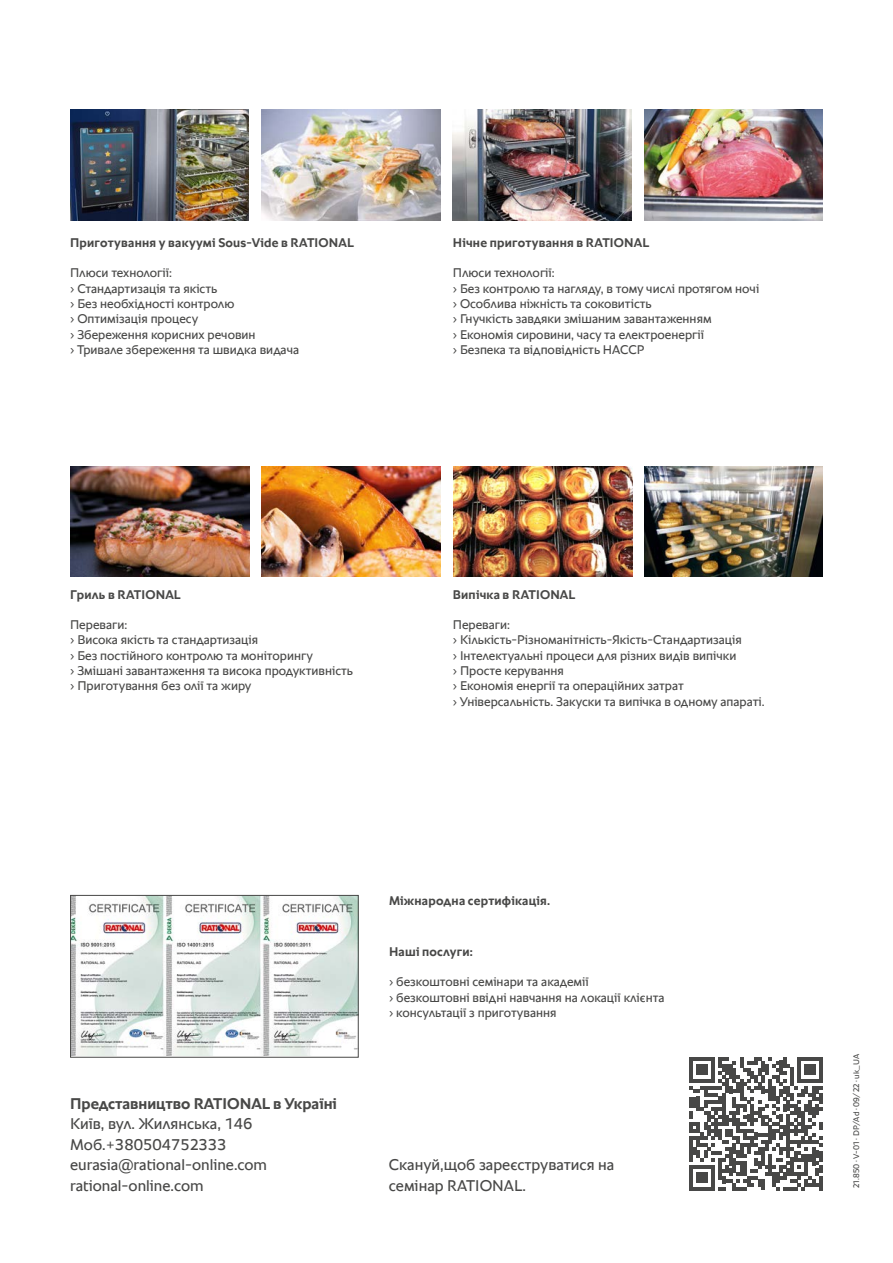
<style>
.page{position:relative;width:893px;height:1263px;background:#fff}
.page>*{position:absolute;margin:0;border:0;box-sizing:border-box;transform-origin:0 0}
.t1{font:15.75px/20.4px "RATIONAL Sans TT";color:#484847}
.t2{font:700 15.75px "RATIONAL Sans TT";color:#484847}
.t3{font:12.75px/15.3px "RATIONAL Sans TT";color:#484847}
.t4{font:700 12.75px "RATIONAL Sans TT";letter-spacing:.015em;color:#484847}
.t5{font:8.25px "RATIONAL Sans TT";letter-spacing:.015em;color:#484847}
</style>
<div class="page">
<img style="left:72px;top:897px;width:285px;height:158px">
<div style="left:70px;top:895px;width:289px;height:163px;border:1px solid #484847"></div>
<svg style="left:689px;top:1057px;width:134px;height:133px"></svg>
<hr style="left:819px;top:1176px;width:4px;height:14px;background:#484847">
<img style="left:70px;top:110px;width:179px;height:110px">
<img style="left:453px;top:110px;width:178px;height:110px">
<img style="left:261px;top:110px;width:179px;height:110px">
<img style="left:644px;top:110px;width:179px;height:110px">
<img style="left:71px;top:466px;width:178px;height:111px">
<img style="left:454px;top:466px;width:178px;height:111px">
<img style="left:261px;top:466px;width:179px;height:111px">
<img style="left:644px;top:466px;width:179px;height:111px">
<p class="t4" style="left:70px;top:233px;width:285px">Приготування у вакуумі Sous-Vide в RATIONAL</p>
<p class="t3" style="left:70px;top:265px;width:230px">Плюси технології:<br>› Стандартизація та якість<br>› Без необхідності контролю<br>› Оптимізація процесу<br>› Збереження корисних речовин<br>› Тривале збереження та швидка видача</p>
<p class="t4" style="left:453px;top:233px;width:198px">Нічне приготування в RATIONAL</p>
<p class="t3" style="left:453px;top:265px;width:308px">Плюси технології:<br>› Без контролю та нагляду, в тому числі протягом ночі › Особлива ніжність та соковитість<br>› Гнучкість завдяки змішаним завантаженням<br>› Економія сировини, часу та електроенергії<br>› Безпека та відповідність HACCP</p>
<p class="t4" style="left:70px;top:585px;width:112px">Гриль в RATIONAL</p>
<p class="t3" style="left:70px;top:617px;width:284px">Переваги:<br>› Висока якість та стандартизація<br>› Без постійного контролю та моніторингу<br>› Змішані завантаження та висока продуктивність › Приготування без олії та жиру</p>
<p class="t4" style="left:453px;top:585px;width:124px">Випічка в RATIONAL</p>
<p class="t3" style="left:453px;top:617px;width:313px">Переваги:<br>› Кількість-Різноманітність-Якість-Стандартизація<br>› Інтелектуальні процеси для різних видів випічки<br>› Просте керування<br>› Економія енергії та операційних затрат<br>› Універсальність. Закуски та випічка в одному апараті.</p>
<p class="t2" style="left:70px;top:1092px;width:268px">Представництво RATIONAL в Україні</p>
<p class="t1" style="left:70px;top:1114px;width:198px">Київ, вул. Жилянська, 146<br>Моб.+380504752333 eurasia@rational-online.com rational-online.com</p>
<p class="t4" style="left:389px;top:891px;width:163px">Міжнародна сертифікація.</p>
<p class="t4" style="left:389px;top:942px;width:85px">Наші послуги:</p>
<p class="t3" style="left:389px;top:974px;width:277px">› безкоштовні семінари та академії<br>› безкоштовні ввідні навчання на локації клієнта › консультації з приготування</p>
<p class="t1" style="left:389px;top:1155px;width:227px">Скануй,щоб зареєструватися на семінар RATIONAL.</p>
<p class="t5" style="left:850px;top:1188px;width:136px;rotate:-90deg">21.850 · V-01 · DP/Ad · 09/22 · uk_UA</p>
</div>
